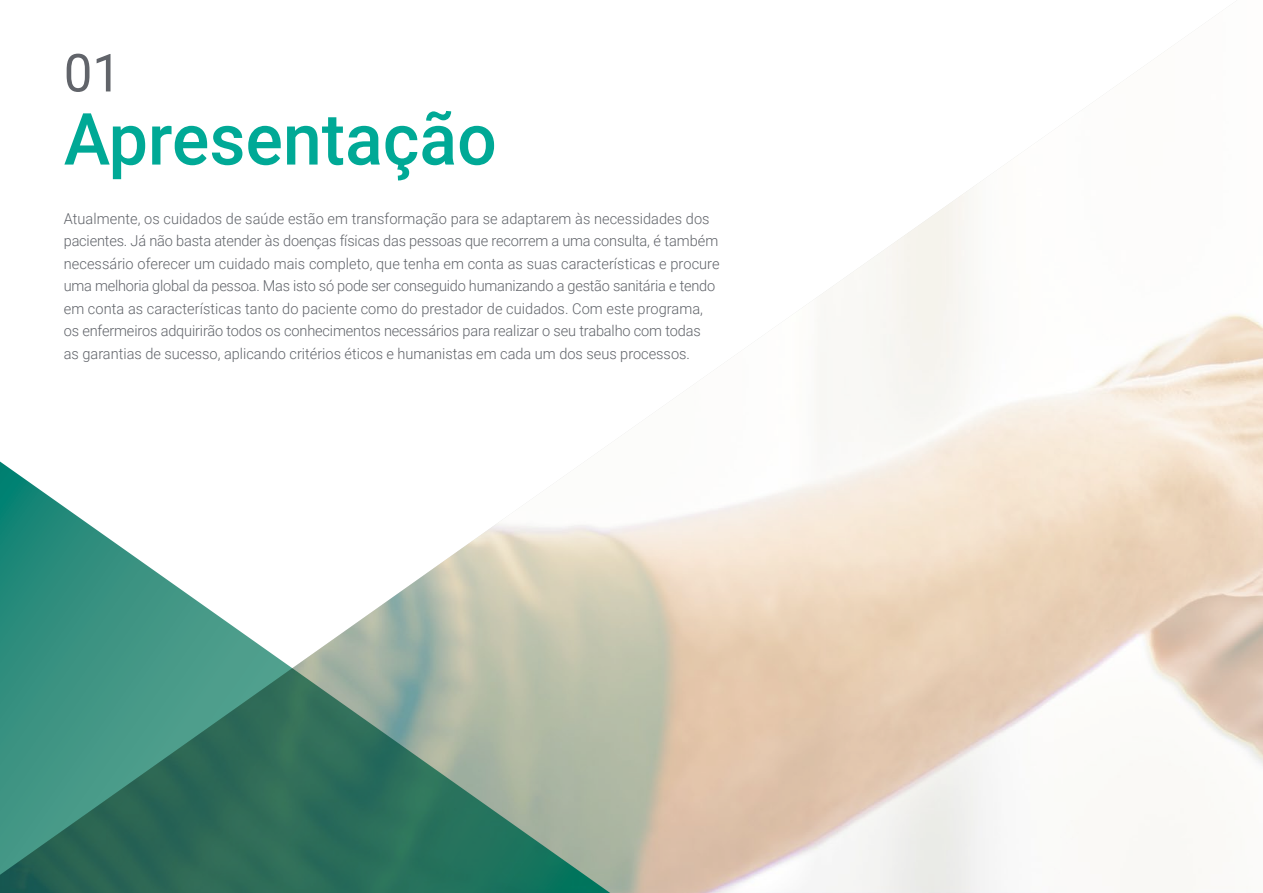
<style>
.page{position:relative;width:1263px;height:893px;background:#fff}
.page>*{position:absolute;margin:0;border:0;box-sizing:border-box;transform-origin:0 0}
.t1{font:500 72px "Roboto";color:#00a996}
.t2{font:52.5px "Roboto";color:#61646a}
.t3{font:300 15px/22.5px "Roboto";color:#61646a}
</style>
<div class="page">
<svg style="left:0;top:446px;width:640px;height:447px"></svg>
<h2 class="t2" style="left:64px;top:36px;width:59px">01</h2>
<h1 class="t1" style="left:64px;top:89px;width:435px">Apresentação</h1>
<p class="t3" style="left:64px;top:207px;width:657px">Atualmente, os cuidados de saúde estão em transformação para se adaptarem às necessidades dos pacientes. Já não basta atender às doenças físicas das pessoas que recorrem a uma consulta, é também necessário oferecer um cuidado mais completo, que tenha em conta as suas características e procure uma melhoria global da pessoa. Mas isto só pode ser conseguido humanizando a gestão sanitária e tendo em conta as características tanto do paciente como do prestador de cuidados. Com este programa, os enfermeiros adquirirão todos os conhecimentos necessários para realizar o seu trabalho com todas as garantias de sucesso, aplicando critérios éticos e humanistas em cada um dos seus processos.</p>
</div>
